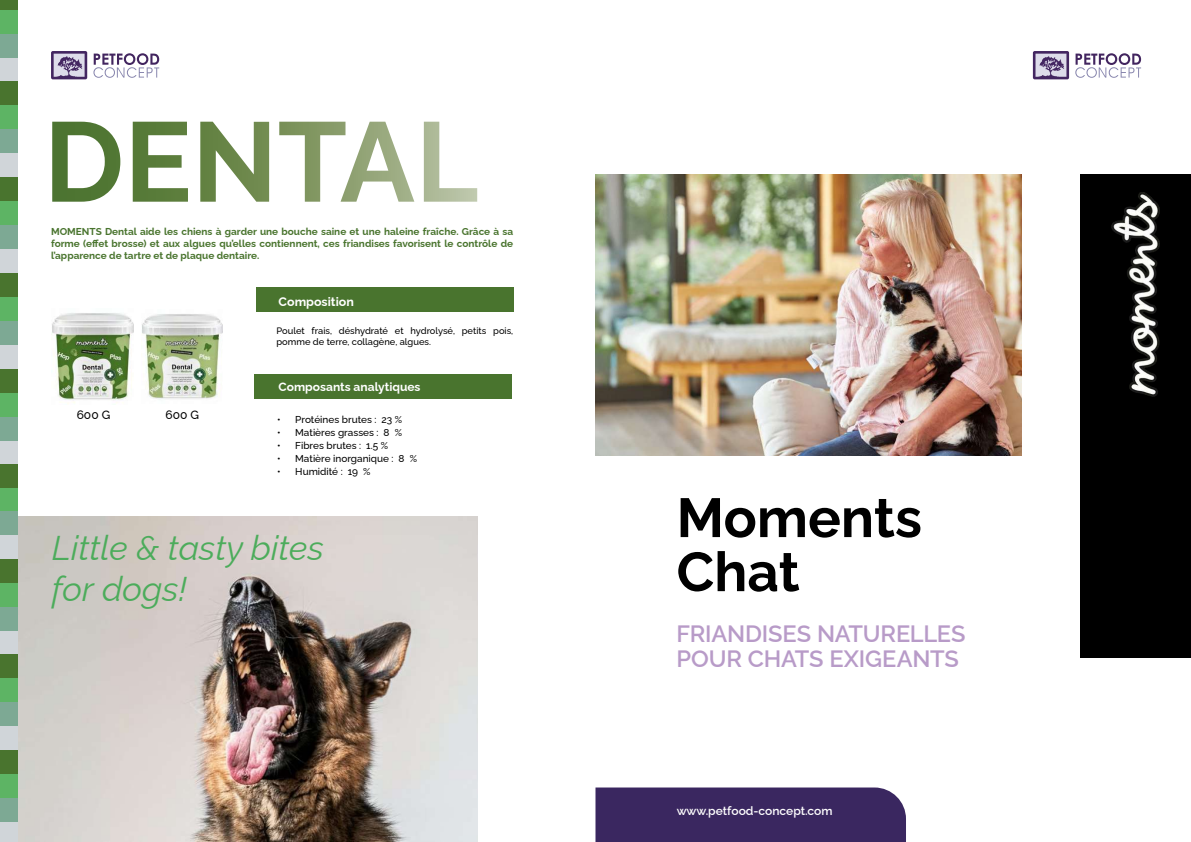
<style>
.page{position:relative;width:1191px;height:842px;background:#fff}
.page>*{position:absolute;margin:0;border:0;box-sizing:border-box;transform-origin:0 0}
.t1{font:100 54.9px/54.1px "Raleway";color:#000}
.t2{font:italic 34.3px/41.2px "Raleway";color:#4cac5b}
.t3{font:600 23.6px/25px "Raleway";letter-spacing:-.01em;color:#b89bc8}
.t4{font:100 12.4px "Raleway";color:#fff}
.t5{font:600 12px "Raleway";color:#fff}
.t6{font:100 12px "Raleway";color:#fff}
.t7{font:500 12px "Raleway";color:#000}
.t8{font:100 10px/12px "Raleway";color:#49742e;text-align:justify}
.t9{font:500 10px "Raleway";color:#000}
.t10{font:500 9.3px/11.2px "Raleway";color:#000}
</style>
<div class="page">
<svg style="left:1075px;top:53px;width:66px;height:25px"></svg>
<svg style="left:1033px;top:51px;width:36px;height:28px"></svg>
<svg style="left:93px;top:53px;width:66px;height:25px"></svg>
<svg style="left:51px;top:51px;width:36px;height:28px"></svg>
<img style="left:18px;top:516px;width:459px;height:326px">
<img style="left:51px;top:313px;width:82px;height:91px">
<img style="left:142px;top:314px;width:81px;height:86px">
<div style="left:255px;top:374px;width:257px;height:24px;background:#49742e"></div>
<div style="left:256px;top:288px;width:257px;height:24px;background:#49742e"></div>
<svg style="left:52px;top:122px;width:425px;height:80px"></svg>
<div style="left:0;top:0;width:18px;height:10px;background:#49742e"></div>
<div style="left:0;top:105px;width:18px;height:24px;background:#5db464"></div>
<div style="left:0;top:393px;width:18px;height:24px;background:#5db464"></div>
<div style="left:0;top:678px;width:18px;height:24px;background:#5db464"></div>
<div style="left:0;top:774px;width:18px;height:24px;background:#5db464"></div>
<div style="left:0;top:10px;width:18px;height:24px;background:#5db464"></div>
<div style="left:0;top:297px;width:18px;height:24px;background:#5db464"></div>
<div style="left:0;top:583px;width:18px;height:24px;background:#5db464"></div>
<div style="left:0;top:201px;width:18px;height:24px;background:#5db464"></div>
<div style="left:0;top:487px;width:18px;height:24px;background:#5db464"></div>
<div style="left:0;top:153px;width:18px;height:24px;background:#d0d5d9"></div>
<div style="left:0;top:441px;width:18px;height:23px;background:#d0d5d9"></div>
<div style="left:0;top:726px;width:18px;height:24px;background:#d0d5d9"></div>
<div style="left:0;top:822px;width:18px;height:20px;background:#d0d5d9"></div>
<div style="left:0;top:58px;width:18px;height:23px;background:#d0d5d9"></div>
<div style="left:0;top:345px;width:18px;height:24px;background:#d0d5d9"></div>
<div style="left:0;top:631px;width:18px;height:23px;background:#d0d5d9"></div>
<div style="left:0;top:249px;width:18px;height:24px;background:#d0d5d9"></div>
<div style="left:0;top:535px;width:18px;height:24px;background:#d0d5d9"></div>
<div style="left:0;top:129px;width:18px;height:24px;background:#7da994"></div>
<div style="left:0;top:417px;width:18px;height:24px;background:#7da994"></div>
<div style="left:0;top:702px;width:18px;height:24px;background:#7da994"></div>
<div style="left:0;top:798px;width:18px;height:24px;background:#7da994"></div>
<div style="left:0;top:34px;width:18px;height:24px;background:#7da994"></div>
<div style="left:0;top:321px;width:18px;height:24px;background:#7da994"></div>
<div style="left:0;top:607px;width:18px;height:24px;background:#7da994"></div>
<div style="left:0;top:225px;width:18px;height:24px;background:#7da994"></div>
<div style="left:0;top:511px;width:18px;height:24px;background:#7da994"></div>
<div style="left:0;top:177px;width:18px;height:24px;background:#49742e"></div>
<div style="left:0;top:464px;width:18px;height:24px;background:#49742e"></div>
<div style="left:0;top:750px;width:18px;height:24px;background:#49742e"></div>
<div style="left:0;top:81px;width:18px;height:24px;background:#49742e"></div>
<div style="left:0;top:369px;width:18px;height:24px;background:#49742e"></div>
<div style="left:0;top:654px;width:18px;height:24px;background:#49742e"></div>
<div style="left:0;top:273px;width:18px;height:24px;background:#49742e"></div>
<div style="left:0;top:559px;width:18px;height:24px;background:#49742e"></div>
<div style="left:595px;top:787px;width:311px;height:55px;background:#3a2760"></div>
<img style="left:595px;top:174px;width:427px;height:281px">
<div style="left:1080px;top:174px;width:111px;height:484px;background:#000"></div>
<img style="left:1111px;top:192px;width:48px;height:204px">
<p class="t8" style="left:51px;top:225px;width:464px">MOMENTS Dental aide les chiens à garder une bouche saine et une haleine fraîche. Grâce à sa forme (effet brosse) et aux algues qu’elles contiennent, ces friandises favorisent le contrôle de l’apparence de tartre et de plaque dentaire.</p>
<p class="t4" style="left:279px;top:291px;width:77px">Composition</p>
<p class="t10" style="left:276px;top:324px;width:238px">Poulet frais, déshydraté et hydrolysé, petits pois, pomme de terre, collagène, algues.</p>
<p class="t7" style="left:77px;top:406px;width:35px">600 G</p>
<p class="t7" style="left:165px;top:406px;width:35px">600 G</p>
<p class="t6" style="left:279px;top:377px;width:143px">Composants analytiques</p>
<p class="t9" style="left:277px;top:411px;width:126px">• Protéines brutes : 23 %</p>
<p class="t9" style="left:277px;top:424px;width:126px">• Matières grasses : 8 %</p>
<p class="t9" style="left:277px;top:437px;width:112px">• Fibres brutes : 1.5 %</p>
<p class="t9" style="left:277px;top:450px;width:141px">• Matière inorganique : 8 %</p>
<p class="t9" style="left:277px;top:463px;width:95px">• Humidité : 19 %</p>
<h2 class="t2" style="left:52px;top:523px;width:273px">Little &amp; tasty bites for dogs!</h2>
<h1 class="t1" style="left:676px;top:484px;width:247px">Moments<br>Chat</h1>
<h3 class="t3" style="left:676px;top:618px;width:290px">FRIANDISES NATURELLES<br>POUR CHATS EXIGEANTS</h3>
<p class="t5" style="left:676px;top:802px;width:157px">www.petfood-concept.com</p>
</div>
